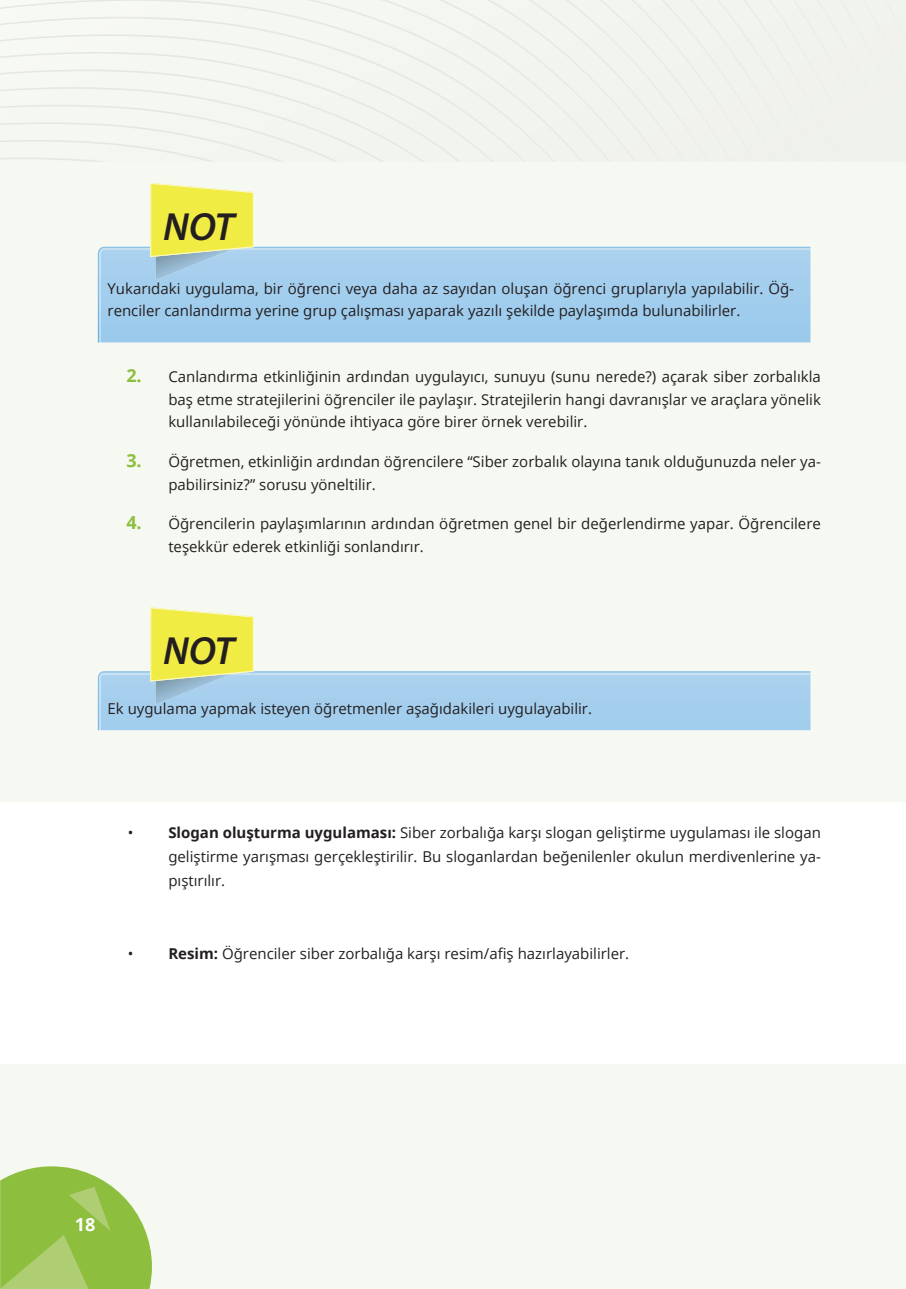
<style>
.page{position:relative;width:906px;height:1289px;background:#fff}
.page>*{position:absolute;margin:0;border:0;box-sizing:border-box;transform-origin:0 0}
.t1{font:italic 600 39.45px "Myriad Pro";letter-spacing:-.015em;color:#231f20}
.t2{font:700 18px "Open Sans";color:#fff}
.t3{font:15px/22.5px "Open Sans";color:#231f20}
.s1{font-weight:700;font-size:18px;color:#8dbe3e}
.s2{font-weight:700}
</style>
<div class="page">
<div style="left:0;top:0;width:906px;height:1288px;background:#f5f9f1"></div>
<svg style="left:0;top:0;width:867px;height:162px"></svg>
<svg style="left:0;top:1166px;width:152px;height:122px;background:#9fc85d"></svg>
<div style="left:0;top:801px;width:906px;height:262px;background:#fff"></div>
<div style="left:99px;top:248px;width:711px;height:94px;background:#a2ceed"></div>
<img style="left:156px;top:257px;width:74px;height:23px">
<svg style="left:150px;top:183px;width:104px;height:74px;background:#ecea5d"></svg>
<svg style="left:98px;top:607px;width:712px;height:123px"></svg>
<h1 class="t1" style="left:163px;top:201px;width:73px">NOT</h1>
<p class="t3" style="left:108px;top:277px;width:688px">Yukarıdaki uygulama, bir öğrenci veya daha az sayıdan oluşan öğrenci gruplarıyla yapılabilir. Öğ&shy;renciler canlandırma yerine grup çalışması yaparak yazılı şekilde paylaşımda bulunabilirler.</p>
<p class="t3" style="left:168px;top:365px;width:654px;text-align:justify;text-indent:-42px"><span class="s1">2.</span> Canlandırma etkinliğinin ardından uygulayıcı, sunuyu (sunu nerede?) açarak siber zorbalıkla baş etme stratejilerini öğrenciler ile paylaşır. Stratejilerin hangi davranışlar ve araçlara yönelik kullanılabileceği yönünde ihtiyaca göre birer örnek verebilir.</p>
<p class="t3" style="left:168px;top:450px;width:654px;text-indent:-42px"><span class="s1">3.</span> Öğretmen, etkinliğin ardından öğrencilere “Siber zorbalık olayına tanık olduğunuzda neler ya&shy;pabilirsiniz?” sorusu yöneltilir.</p>
<p class="t3" style="left:168px;top:512px;width:654px;text-indent:-42px"><span class="s1">4.</span> Öğrencilerin paylaşımlarının ardından öğretmen genel bir değerlendirme yapar. Öğrencilere teşekkür ederek etkinliği sonlandırır.</p>
<h1 class="t1" style="left:163px;top:626px;width:73px">NOT</h1>
<p class="t3" style="left:108px;top:697px;width:486px">Ek uygulama yapmak isteyen öğretmenler aşağıdakileri uygulayabilir.</p>
<p class="t3" style="left:168px;top:819px;width:654px;line-height:24px;text-align:justify;text-indent:-40px">• <span class="s2">Slogan oluşturma uygulaması:</span> Siber zorbalığa karşı slogan geliştirme uygulaması ile slogan geliştirme yarışması gerçekleştirilir. Bu sloganlardan beğenilenler okulun merdivenlerine ya&shy;pıştırılır.</p>
<p class="t3" style="left:128px;top:942px;width:503px">• <span class="s2">Resim:</span> Öğrenciler siber zorbalığa karşı resim/afiş hazırlayabilirler.</p>
<p class="t2" style="left:75px;top:1211px;width:22px">18</p>
</div>
